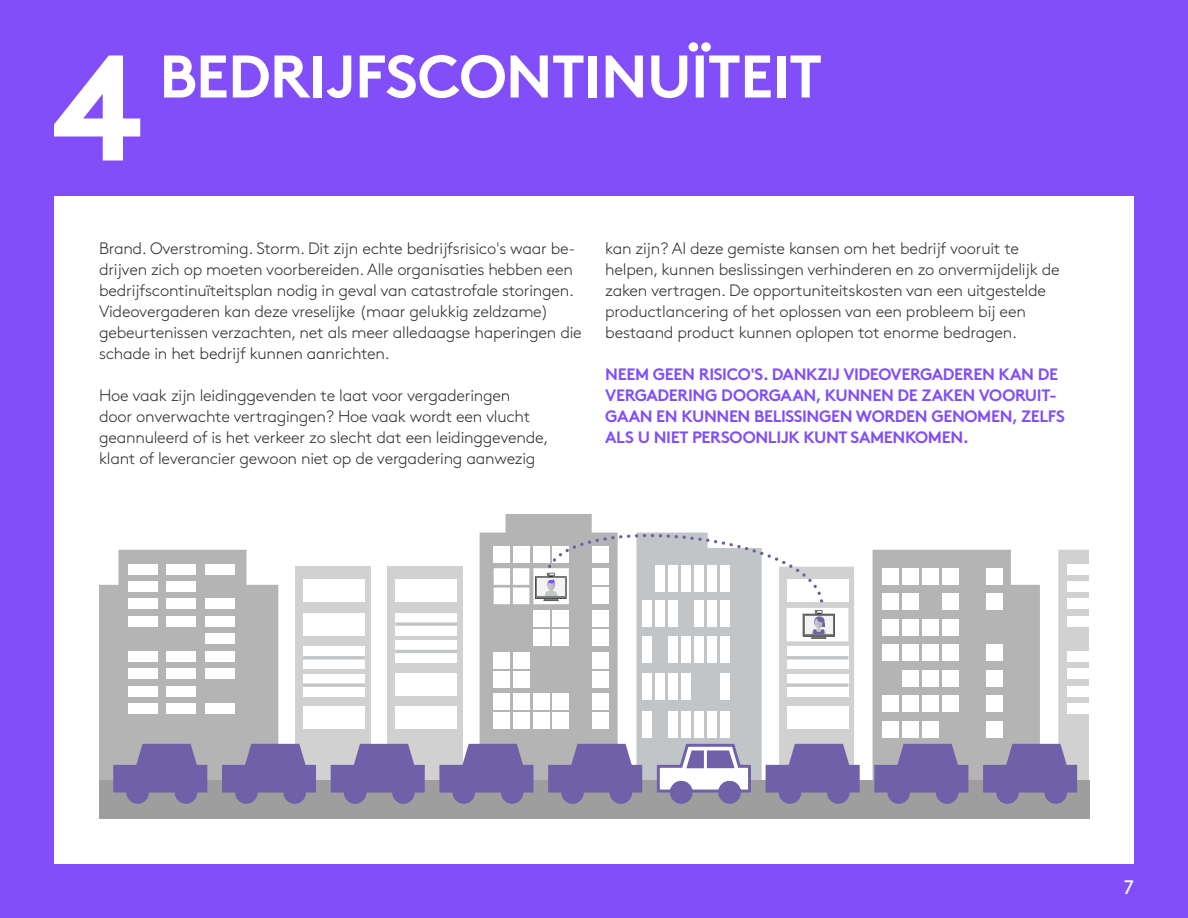
<style>
.page{position:relative;width:1188px;height:918px;background:#814efa}
.page>*{position:absolute;margin:0;border:0;box-sizing:border-box;transform-origin:0 0}
.t1{font:700 150px "Brown Pro";color:#fff}
.t2{font:700 60px "Brown Pro";letter-spacing:-.015em;color:#fff}
.t3{font:19.5px "Brown Pro";color:#fff}
.t4{font:300 16.5px/21px "Brown Pro";letter-spacing:-.015em;color:#2f3132}
.t5{font:700 16.5px/21px "Brown Pro";letter-spacing:-.025em;color:#814efa}
</style>
<div class="page">
<div style="left:54px;top:196px;width:1080px;height:668px;background:#fff"></div>
<div style="left:388px;top:567px;width:75px;height:216px;background:#d1d1d1"></div>
<div style="left:395px;top:580px;width:62px;height:22px;background:#fff"></div>
<div style="left:395px;top:613px;width:62px;height:22px;background:#fff"></div>
<div style="left:395px;top:640px;width:62px;height:23px;background:#fff"></div>
<div style="left:395px;top:673px;width:62px;height:23px;background:#fff"></div>
<div style="left:395px;top:706px;width:62px;height:23px;background:#fff"></div>
<div style="left:295px;top:567px;width:76px;height:216px;background:#d1d1d1"></div>
<div style="left:303px;top:580px;width:62px;height:22px;background:#fff"></div>
<div style="left:303px;top:613px;width:62px;height:22px;background:#fff"></div>
<div style="left:303px;top:706px;width:62px;height:23px;background:#fff"></div>
<div style="left:99px;top:781px;width:990px;height:38px;background:#9e9e9f"></div>
<div style="left:671px;top:782px;width:20px;height:20px;background:#6f60a9;border-radius:50%"></div>
<div style="left:670px;top:781px;width:23px;height:23px;border:3px solid #6f60a9;border-radius:50%"></div>
<div style="left:720px;top:782px;width:19px;height:20px;background:#6f60a9;border-radius:50%"></div>
<div style="left:718px;top:781px;width:23px;height:23px;border:3px solid #6f60a9;border-radius:50%"></div>
<div style="left:780px;top:782px;width:20px;height:20px;background:#6f60a9;border-radius:50%"></div>
<div style="left:779px;top:781px;width:22px;height:23px;border:3px solid #6f60a9;border-radius:50%"></div>
<div style="left:829px;top:782px;width:19px;height:20px;background:#6f60a9;border-radius:50%"></div>
<div style="left:827px;top:781px;width:23px;height:23px;border:3px solid #6f60a9;border-radius:50%"></div>
<div style="left:563px;top:782px;width:19px;height:20px;background:#6f60a9;border-radius:50%"></div>
<div style="left:561px;top:781px;width:23px;height:23px;border:3px solid #6f60a9;border-radius:50%"></div>
<div style="left:611px;top:782px;width:20px;height:20px;background:#6f60a9;border-radius:50%"></div>
<div style="left:610px;top:781px;width:22px;height:23px;border:3px solid #6f60a9;border-radius:50%"></div>
<div style="left:454px;top:782px;width:20px;height:20px;background:#6f60a9;border-radius:50%"></div>
<div style="left:453px;top:781px;width:22px;height:23px;border:3px solid #6f60a9;border-radius:50%"></div>
<div style="left:502px;top:782px;width:20px;height:20px;background:#6f60a9;border-radius:50%"></div>
<div style="left:501px;top:781px;width:22px;height:23px;border:3px solid #6f60a9;border-radius:50%"></div>
<svg style="left:329px;top:742px;width:97px;height:52px"></svg>
<div style="left:345px;top:782px;width:20px;height:20px;background:#6f60a9;border-radius:50%"></div>
<div style="left:344px;top:781px;width:22px;height:23px;border:3px solid #6f60a9;border-radius:50%"></div>
<div style="left:394px;top:782px;width:19px;height:20px;background:#6f60a9;border-radius:50%"></div>
<div style="left:392px;top:781px;width:23px;height:23px;border:3px solid #6f60a9;border-radius:50%"></div>
<div style="left:237px;top:782px;width:19px;height:20px;background:#6f60a9;border-radius:50%"></div>
<div style="left:235px;top:781px;width:23px;height:23px;border:3px solid #6f60a9;border-radius:50%"></div>
<div style="left:285px;top:782px;width:20px;height:20px;background:#6f60a9;border-radius:50%"></div>
<div style="left:283px;top:781px;width:23px;height:23px;border:3px solid #6f60a9;border-radius:50%"></div>
<svg style="left:99px;top:550px;width:219px;height:244px"></svg>
<div style="left:128px;top:782px;width:19px;height:20px;background:#6f60a9;border-radius:50%"></div>
<div style="left:126px;top:781px;width:23px;height:23px;border:3px solid #6f60a9;border-radius:50%"></div>
<div style="left:176px;top:782px;width:20px;height:20px;background:#6f60a9;border-radius:50%"></div>
<div style="left:175px;top:781px;width:22px;height:23px;border:3px solid #6f60a9;border-radius:50%"></div>
<div style="left:889px;top:782px;width:20px;height:20px;background:#6f60a9;border-radius:50%"></div>
<div style="left:887px;top:781px;width:23px;height:23px;border:3px solid #6f60a9;border-radius:50%"></div>
<div style="left:937px;top:782px;width:20px;height:20px;background:#6f60a9;border-radius:50%"></div>
<div style="left:936px;top:781px;width:22px;height:23px;border:3px solid #6f60a9;border-radius:50%"></div>
<svg style="left:873px;top:550px;width:216px;height:244px"></svg>
<div style="left:998px;top:782px;width:19px;height:20px;background:#6f60a9;border-radius:50%"></div>
<div style="left:996px;top:781px;width:23px;height:23px;border:3px solid #6f60a9;border-radius:50%"></div>
<div style="left:1046px;top:782px;width:20px;height:20px;background:#6f60a9;border-radius:50%"></div>
<div style="left:1045px;top:781px;width:22px;height:23px;border:3px solid #6f60a9;border-radius:50%"></div>
<svg style="left:395px;top:622px;width:43px;height:4px"></svg>
<hr style="left:395px;top:650px;width:62px;height:3px;background:#c2c5c7">
<div style="left:303px;top:646px;width:62px;height:23px;background:#fff"></div>
<div style="left:303px;top:674px;width:62px;height:22px;background:#fff"></div>
<svg style="left:303px;top:656px;width:62px;height:4px"></svg>
<svg style="left:303px;top:683px;width:62px;height:4px"></svg>
<svg style="left:438px;top:514px;width:423px;height:280px"></svg>
<h1 class="t1" style="left:51px;top:-13px;width:94px">4</h1>
<h2 class="t2" style="left:159px;top:28px;width:664px">BEDRIJFSCONTINUÏTEIT</h2>
<p class="t4" style="left:99px;top:236px;width:484px">Brand. Overstroming. Storm. Dit zijn echte bedrijfsrisico's waar be&shy;drijven zich op moeten voorbereiden. Alle organisaties hebben een bedrijfscontinuïteitsplan nodig in geval van catastrofale storingen.<br>Videovergaderen kan deze vreselijke (maar gelukkig zeldzame) gebeurtenissen verzachten, net als meer alledaagse haperingen die schade in het bedrijf kunnen aanrichten.</p>
<p class="t4" style="left:99px;top:384px;width:451px">Hoe vaak zijn leidinggevenden te laat voor vergaderingen<br>door onverwachte vertragingen? Hoe vaak wordt een vlucht geannuleerd of is het verkeer zo slecht dat een leidinggevende, klant of leverancier gewoon niet op de vergadering aanwezig</p>
<p class="t4" style="left:605px;top:237px;width:456px">kan zijn? Al deze gemiste kansen om het bedrijf vooruit te helpen, kunnen beslissingen verhinderen en zo onvermijdelijk de zaken vertragen. De opportuniteitskosten van een uitgestelde productlancering of het oplossen van een probleem bij een bestaand product kunnen oplopen tot enorme bedragen.</p>
<p class="t5" style="left:605px;top:362px;width:461px">NEEM GEEN RISICO'S. DANKZIJ VIDEOVERGADEREN KAN DE VERGADERING DOORGAAN, KUNNEN DE ZAKEN VOORUIT-GAAN EN KUNNEN BELISSINGEN WORDEN GENOMEN, ZELFS ALS U NIET PERSOONLIJK KUNT SAMENKOMEN.</p>
<p class="t3" style="left:1124px;top:872px;width:12px">7</p>
</div>
